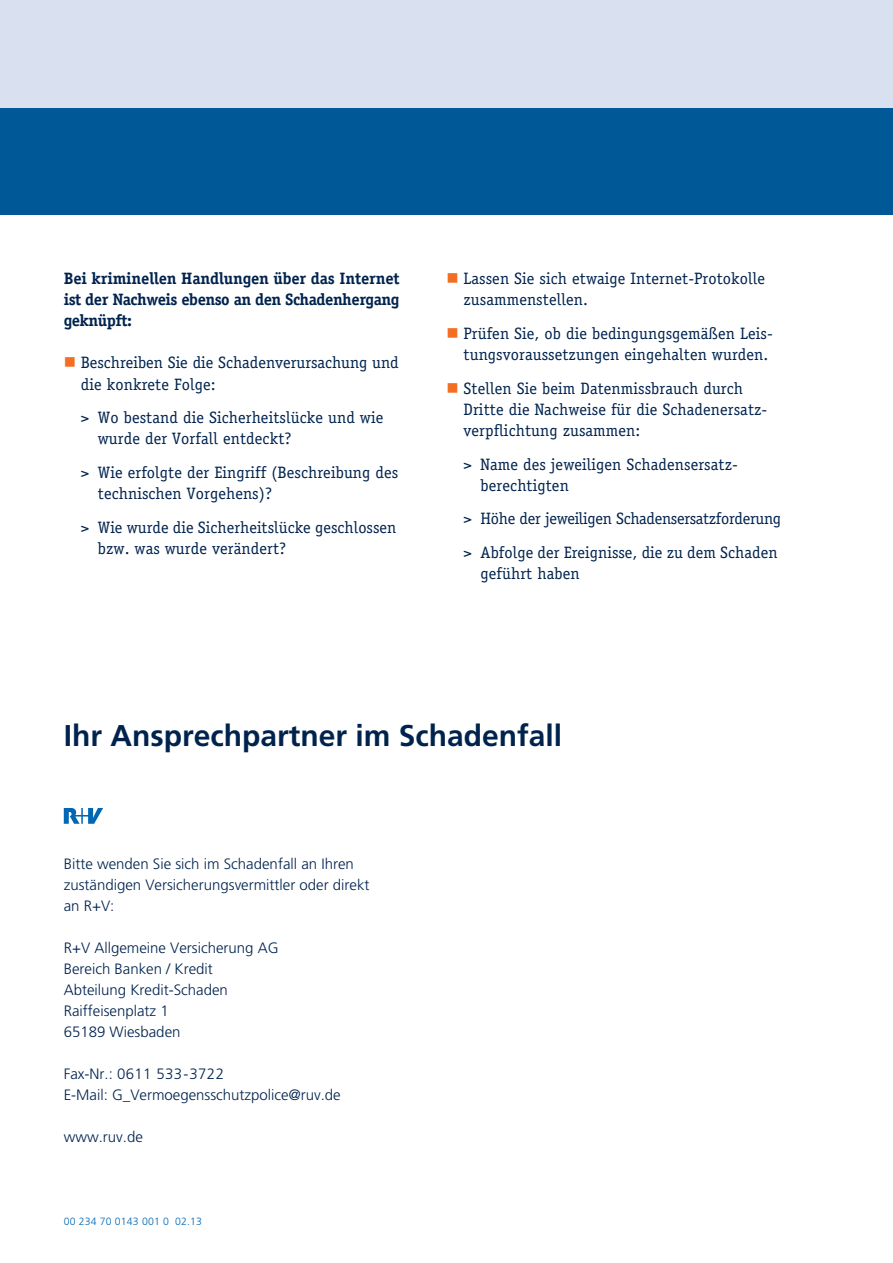
<style>
.page{position:relative;width:893px;height:1263px;background:#fff}
.page>*{position:absolute;margin:0;border:0;box-sizing:border-box;transform-origin:0 0}
.t1{font:700 30px "Frutiger";color:#00234e}
.t2{font:16.5px/21px "Officina Serif";letter-spacing:.005em;color:#00234e}
.t3{font:700 16.5px/21px "Officina Serif";letter-spacing:-.03em;color:#00234e;text-align:justify}
.t4{font:16.5px/33.8px "Officina Serif";letter-spacing:-.02em;color:#00234e}
.t5{font:300 15px/21px "Frutiger";color:#00234e}
.t6{font:300 10.5px "Frutiger";letter-spacing:.015em;color:#0166b3}
.s1{color:#f36e21}
</style>
<div class="page">
<div style="left:0;top:0;width:893px;height:129px;background:#d9e1f1"></div>
<div style="left:0;top:108px;width:893px;height:107px;background:#005897"></div>
<svg style="left:64px;top:808px;width:39px;height:16px"></svg>
<p class="t3" style="left:64px;top:268px;width:337px">Bei kriminellen Handlungen über das Internet ist der Nachweis ebenso an den Schadenhergang geknüpft:</p>
<p class="t2" style="left:81px;top:352px;width:319px;text-indent:-17px"><span class="s1">■</span> Beschreiben Sie die Schadenverursachung und die konkrete Folge:</p>
<p class="t2" style="left:98px;top:407px;width:287px;text-indent:-17px">&gt; Wo bestand die Sicherheitslücke und wie wurde der Vorfall entdeckt?</p>
<p class="t2" style="left:98px;top:462px;width:302px;text-indent:-17px">&gt; Wie erfolgte der Eingriff (Beschreibung des technischen Vorgehens)?</p>
<p class="t2" style="left:98px;top:517px;width:300px;text-indent:-17px">&gt; Wie wurde die Sicherheitslücke geschlossen bzw. was wurde verändert?</p>
<p class="t2" style="left:464px;top:268px;width:303px;text-indent:-17px"><span class="s1">■</span> Lassen Sie sich etwaige Internet-Protokolle zusammenstellen.</p>
<p class="t2" style="left:446px;top:323px;width:328px;text-align:right"><span class="s1">■</span> Prüfen Sie, ob die bedingungsgemäßen Leis&shy;tungsvoraussetzungen eingehalten wurden.</p>
<p class="t2" style="left:464px;top:378px;width:305px;text-indent:-17px"><span class="s1">■</span> Stellen Sie beim Datenmissbrauch durch<br>Dritte die Nachweise für die Schadenersatz&shy;verpflichtung zusammen:</p>
<p class="t2" style="left:481px;top:453px;width:259px;text-indent:-17px">&gt; Name des jeweiligen Schadensersatz&shy;berechtigten</p>
<p class="t4" style="left:464px;top:502px;width:319px">&gt; Höhe der jeweiligen Schadensersatzforderung &gt; Abfolge der Ereignisse, die zu dem Schaden</p>
<p class="t2" style="left:481px;top:563px;width:101px">geführt haben</p>
<h1 class="t1" style="left:64px;top:718px;width:500px">Ihr Ansprechpartner im Schadenfall</h1>
<p class="t5" style="left:64px;top:854px;width:307px">Bitte wenden Sie sich im Schadenfall an Ihren zuständigen Versicherungsvermittler oder direkt an R+V:</p>
<p class="t5" style="left:64px;top:938px;width:216px">R+V Allgemeine Versicherung AG<br>Bereich Banken / Kredit<br>Abteilung Kredit-Schaden<br>Raiffeisenplatz 1<br>65189 Wiesbaden</p>
<p class="t5" style="left:64px;top:1064px;width:279px">Fax-Nr.: 0611 533-3722<br>E-Mail: G_Vermoegensschutzpolice@ruv.de</p>
<p class="t5" style="left:64px;top:1127px;width:81px">www.ruv.de</p>
<p class="t6" style="left:64px;top:1215px;width:140px">00 234 70 0143 001 0 02.13</p>
</div>
